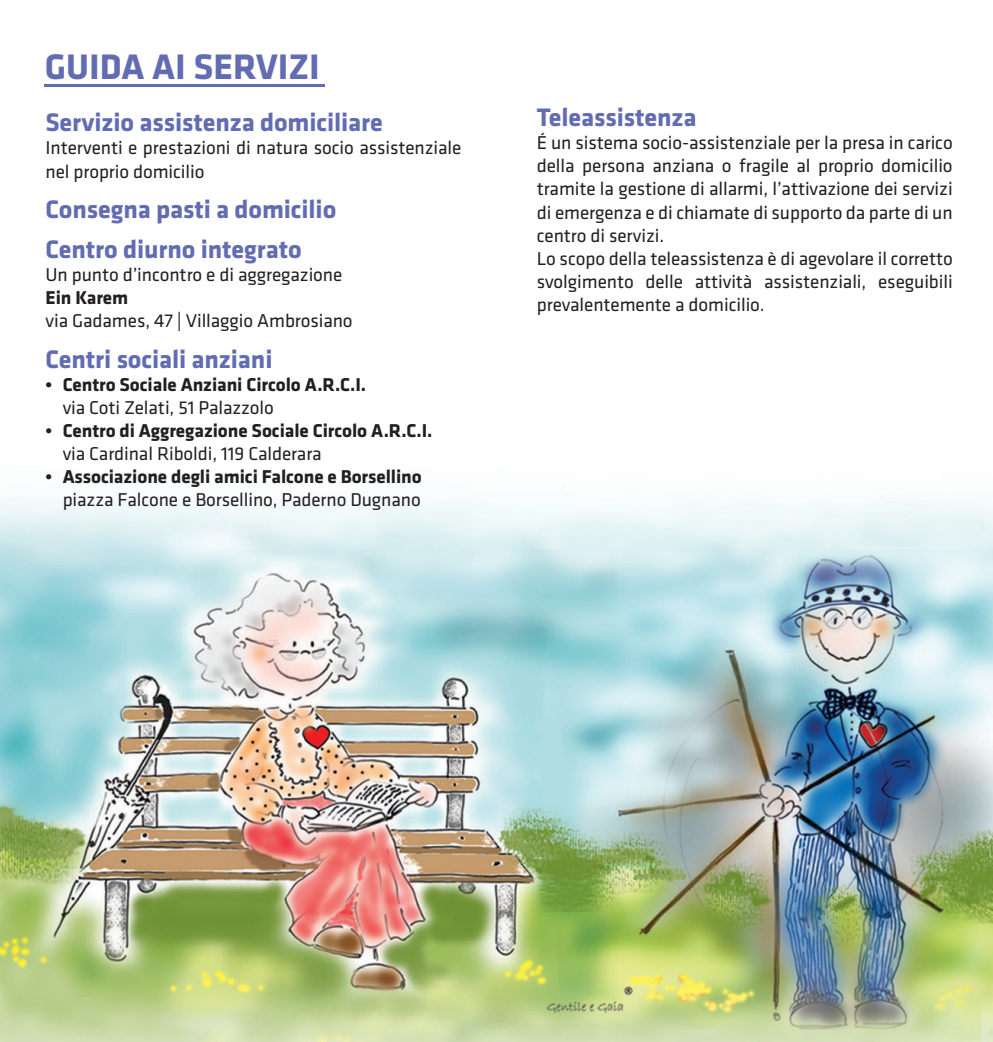
<style>
.page{position:relative;width:993px;height:1042px;background:#fff}
.page>*{position:absolute;margin:0;border:0;box-sizing:border-box;transform-origin:0 0}
.t1{font:700 36.75px "Klavika";color:#626cb2}
.t2{font:700 26.25px/40.2px "Klavika";letter-spacing:-.005em;color:#626cb2}
.t3{font:19.25px/23.1px "Klavika";letter-spacing:-.005em;color:#231f20}
.t4{font:700 19.25px "Klavika";letter-spacing:-.005em;color:#231f20}
</style>
<div class="page">
<hr style="left:44px;top:84px;width:280px;height:3px;background:#626cb2">
<img style="left:0;top:497px;width:992px;height:545px">
<h1 class="t1" style="left:45px;top:47px;width:276px">GUIDA AI SERVIZI</h1>
<h2 class="t2" style="left:46px;top:103px;width:339px">Servizio assistenza domiciliare</h2>
<p class="t3" style="left:46px;top:137px;width:417px">Interventi e prestazioni di natura socio assistenziale nel proprio domicilio</p>
<h2 class="t2" style="left:46px;top:189px;width:292px">Consegna pasti a domicilio<br>Centro diurno integrato</h2>
<p class="t3" style="left:46px;top:264px;width:298px">Un punto d’incontro e di aggregazione</p>
<p class="t4" style="left:46px;top:287px;width:84px">Ein Karem</p>
<p class="t3" style="left:46px;top:310px;width:308px">via Gadames, 47 | Villaggio Ambrosiano</p>
<h2 class="t2" style="left:46px;top:339px;width:228px">Centri sociali anziani</h2>
<p class="t4" style="left:46px;top:374px;width:322px">• Centro Sociale Anziani Circolo A.R.C.I.</p>
<p class="t3" style="left:63px;top:396px;width:213px">via Coti Zelati, 51 Palazzolo</p>
<p class="t4" style="left:46px;top:420px;width:388px">• Centro di Aggregazione Sociale Circolo A.R.C.I.</p>
<p class="t3" style="left:63px;top:442px;width:260px">via Cardinal Riboldi, 119 Calderara</p>
<p class="t4" style="left:46px;top:466px;width:377px">• Associazione degli amici Falcone e Borsellino</p>
<p class="t3" style="left:63px;top:489px;width:359px">piazza Falcone e Borsellino, Paderno Dugnano</p>
<h2 class="t2" style="left:536px;top:98px;width:161px">Teleassistenza</h2>
<p class="t3" style="left:536px;top:132px;width:417px">É un sistema socio-assistenziale per la presa in carico della persona anziana o fragile al proprio domicilio tramite la gestione di allarmi, l’attivazione dei servizi di emergenza e di chiamate di supporto da parte di un centro di servizi.<br>Lo scopo della teleassistenza è di agevolare il corretto svolgimento delle attività assistenziali, eseguibili prevalentemente a domicilio.</p>
</div>
